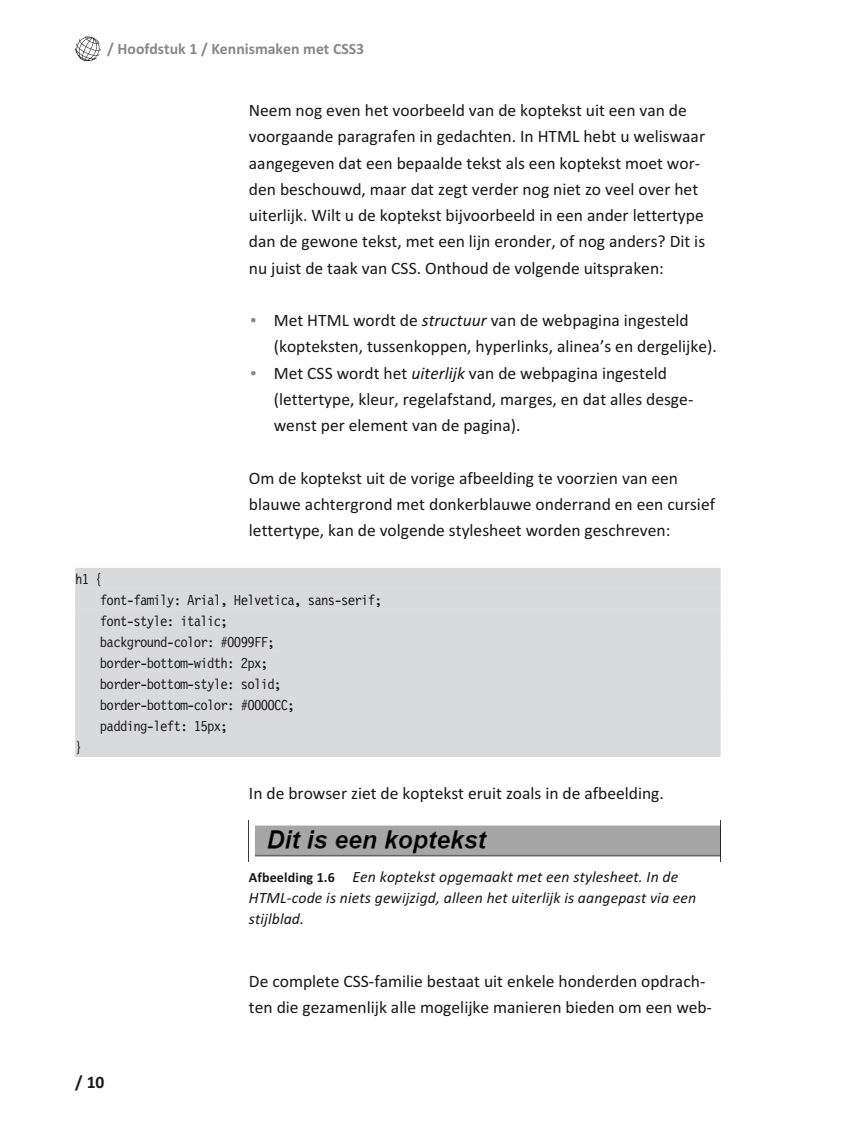
<style>
.page{position:relative;width:844px;height:1132px;background:#fff}
.page>*{position:absolute;margin:0;border:0;box-sizing:border-box;transform-origin:0 0}
.t1{font:17.5px/26.2px "Calibri";color:#1a171c}
.t2{font:700 17.5px "Calibri";color:#1a171c}
.t3{font:italic 15.75px/21px "Calibri";letter-spacing:.005em;color:#1a171c}
.t4{font:700 15.75px "Calibri";color:#87888a}
.t5{font:14.88px "Letter Gothic 12 Pitch BT";letter-spacing:-.05em;color:#1a171c}
.s1{font-family:"Zapf Humanist 601 BT";font-size:15.75px;color:#87888a}
.s2{font-style:italic}
.s3{font-weight:700;font-style:normal;font-size:14px}
</style>
<div class="page">
<div style="left:75px;top:567px;width:645px;height:21px;background:#d9dadb"></div>
<div style="left:75px;top:588px;width:645px;height:21px;background:#d9dadb"></div>
<div style="left:75px;top:609px;width:645px;height:21px;background:#d9dadb"></div>
<div style="left:75px;top:630px;width:645px;height:21px;background:#d9dadb"></div>
<div style="left:75px;top:651px;width:645px;height:21px;background:#d9dadb"></div>
<div style="left:75px;top:672px;width:645px;height:21px;background:#d9dadb"></div>
<div style="left:75px;top:693px;width:645px;height:21px;background:#d9dadb"></div>
<div style="left:75px;top:714px;width:645px;height:21px;background:#d9dadb"></div>
<div style="left:75px;top:735px;width:645px;height:21px;background:#d9dadb"></div>
<svg style="left:75px;top:36px;width:26px;height:25px"></svg>
<img style="left:255px;top:825px;width:465px;height:32px">
<p class="t4" style="left:107px;top:44px;width:258px">/ Hoofdstuk 1 / Kennismaken met CSS3</p>
<p class="t5" style="left:75px;top:573px;width:29px">h1 {</p>
<p class="t1" style="left:249px;top:98px;width:457px">Neem nog even het voorbeeld van de koptekst uit een van de voorgaande paragrafen in gedachten. In HTML hebt u weliswaar aangegeven dat een bepaalde tekst als een koptekst moet wor&shy;den beschouwd, maar dat zegt verder nog niet zo veel over het uiterlijk. Wilt u de koptekst bijvoorbeeld in een ander lettertype dan de gewone tekst, met een lijn eronder, of nog anders? Dit is nu juist de taak van CSS. Onthoud de volgende uitspraken:</p>
<p class="t1" style="left:273px;top:308px;width:444px;text-indent:-25px"><span class="s1">•</span> Met HTML wordt de <span class="s2">structuur</span> van de webpagina ingesteld (kopteksten, tussenkoppen, hyperlinks, alinea’s en dergelijke).</p>
<p class="t1" style="left:273px;top:361px;width:421px;text-indent:-25px"><span class="s1">•</span> Met CSS wordt het <span class="s2">uiterlijk</span> van de webpagina ingesteld (lettertype, kleur, regelafstand, marges, en dat alles desge&shy;wenst per element van de pagina).</p>
<p class="t1" style="left:249px;top:466px;width:467px">Om de koptekst uit de vorige afbeelding te voorzien van een blauwe achtergrond met donkerblauwe onderrand en een cursief lettertype, kan de volgende stylesheet worden geschreven:</p>
<p class="t5" style="left:75px;top:741px;width:9px">}</p>
<p class="t5" style="left:100px;top:594px;width:283px">font-family: Arial, Helvetica, sans-serif;</p>
<p class="t5" style="left:100px;top:615px;width:129px">font-style: italic;</p>
<p class="t5" style="left:100px;top:636px;width:176px">background-color: #0099FF;</p>
<p class="t5" style="left:100px;top:657px;width:170px">border-bottom-width: 2px;</p>
<p class="t5" style="left:100px;top:678px;width:183px">border-bottom-style: solid;</p>
<p class="t5" style="left:100px;top:699px;width:196px">border-bottom-color: #0000CC;</p>
<p class="t5" style="left:100px;top:720px;width:129px">padding-left: 15px;</p>
<p class="t1" style="left:249px;top:781px;width:416px">In de browser ziet de koptekst eruit zoals in de afbeelding.</p>
<p class="t3" style="left:249px;top:867px;width:448px"><span class="s3">Afbeelding 1.6</span> Een koptekst opgemaakt met een stylesheet. In de<br>HTML-code is niets gewijzigd, alleen het uiterlijk is aangepast via een stijlblad.</p>
<p class="t1" style="left:249px;top:969px;width:464px">De complete CSS-familie bestaat uit enkele honderden opdrach&shy;ten die gezamenlijk alle mogelijke manieren bieden om een web-</p>
<p class="t2" style="left:75px;top:1075px;width:31px">/ 10</p>
</div>
